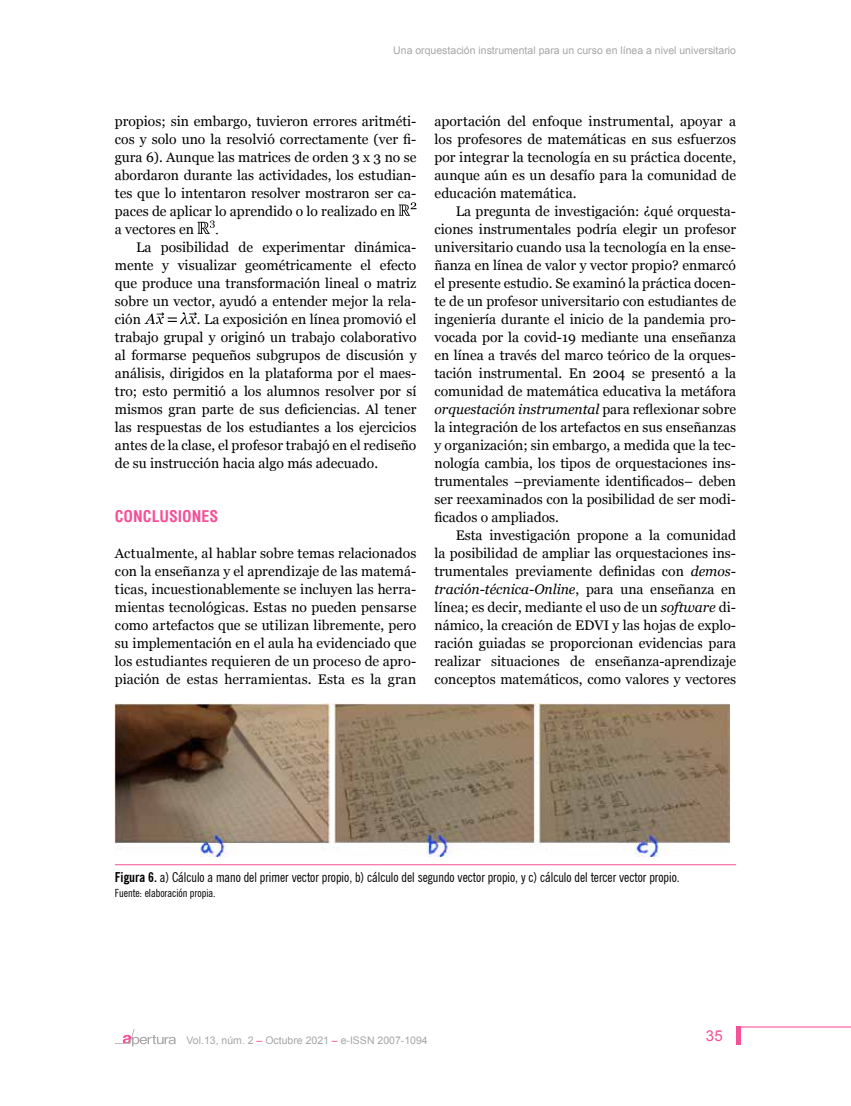
<style>
.page{position:relative;width:851px;height:1106px;background:#fff}
.page>*{position:absolute;margin:0;border:0;box-sizing:border-box;transform-origin:0 0}
.t1{font:700 condensed 15.75px "Helvetica";color:#f45197}
.t2{font:15px "Arial";color:#f45197}
.t3{font:13.8px/18px "Georgia";color:#000;text-align:justify}
.t4{font:condensed 13.5px "News Gothic BT";color:#000}
.t5{font:condensed 11.25px "News Gothic BT";color:#000}
.t6{font:10.5px "Arial";color:#a6a6a6}
.s1{font-family:"Times New Roman";font-size:18px}
.s2{font-style:italic}
.s3{font-weight:700}
.s4{color:#f45197}
</style>
<div class="page">
<svg style="left:115px;top:1029px;width:60px;height:17px"></svg>
<hr style="left:737px;top:1026px;width:113px;height:1px;background:#f45197">
<hr style="left:736px;top:1026px;width:4px;height:18px;background:#f45197">
<svg style="left:398px;top:202px;width:18px;height:14px"></svg>
<svg style="left:197px;top:220px;width:18px;height:14px"></svg>
<svg style="left:144px;top:312px;width:53px;height:12px"></svg>
<img style="left:115px;top:703px;width:614px;height:153px">
<hr style="left:115px;top:864px;width:621px;height:1px;background:#f45197">
<p class="t6" style="left:393px;top:43px;width:344px">Una orquestación instrumental para un curso en línea a nivel universitario</p>
<p class="t3" style="left:115px;top:112px;width:303px;text-align:left">propios; sin embargo, tuvieron errores aritméti&shy;cos y solo uno la resolvió correctamente (ver fi&shy;gura 6). Aunque las matrices de orden 3 x 3 no se abordaron durante las actividades, los estudian&shy;tes que lo intentaron resolver mostraron ser ca&shy;paces de aplicar lo aprendido o lo realizado en<br>a vectores en <span class="s1">.</span></p>
<p class="t3" style="left:115px;top:238px;width:303px;text-indent:21px">La posibilidad de experimentar dinámica&shy;mente y visualizar geométricamente el efecto que produce una transformación lineal o matriz sobre un vector, ayudó a entender mejor la rela&shy;ción</p>
<p class="t3" style="left:115px;top:310px;width:303px;text-indent:82px">. La exposición en línea promovió el trabajo grupal y originó un trabajo colaborativo al formarse pequeños subgrupos de discusión y análisis, dirigidos en la plataforma por el maes&shy;tro; esto permitió a los alumnos resolver por sí mismos gran parte de sus deficiencias. Al tener las respuestas de los estudiantes a los ejercicios antes de la clase, el profesor trabajó en el rediseño de su instrucción hacia algo más adecuado.</p>
<p class="t1" style="left:115px;top:506px;width:105px">CONCLUSIONES</p>
<p class="t3" style="left:115px;top:544px;width:303px">Actualmente, al hablar sobre temas relacionados con la enseñanza y el aprendizaje de las matemá&shy;ticas, incuestionablemente se incluyen las herra&shy;mientas tecnológicas. Estas no pueden pensarse como artefactos que se utilizan libremente, pero su implementación en el aula ha evidenciado que los estudiantes requieren de un proceso de apro&shy;piación de estas herramientas. Esta es la gran</p>
<p class="t3" style="left:434px;top:112px;width:303px">aportación del enfoque instrumental, apoyar a los profesores de matemáticas en sus esfuerzos por integrar la tecnología en su práctica docente, aunque aún es un desafío para la comunidad de educación matemática.</p>
<p class="t3" style="left:434px;top:202px;width:303px;text-indent:21px">La pregunta de investigación: ¿qué orquesta&shy;ciones instrumentales podría elegir un profesor universitario cuando usa la tecnología en la ense&shy;ñanza en línea de valor y vector propio? enmarcó el presente estudio. Se examinó la práctica docen&shy;te de un profesor universitario con estudiantes de ingeniería durante el inicio de la pandemia pro&shy;vocada por la covid-19 mediante una enseñanza en línea a través del marco teórico de la orques&shy;tación instrumental. En 2004 se presentó a la comunidad de matemática educativa la metáfora <span class="s2">orquestación instrumental</span> para reflexionar sobre la integración de los artefactos en sus enseñanzas y organización; sin embargo, a medida que la tec&shy;nología cambia, los tipos de orquestaciones ins&shy;trumentales –previamente identificados– deben ser reexaminados con la posibilidad de ser modi&shy;ficados o ampliados.</p>
<p class="t3" style="left:434px;top:526px;width:303px;text-indent:21px">Esta investigación propone a la comunidad la posibilidad de ampliar las orquestaciones ins&shy;trumentales previamente definidas con <span class="s2">demos&shy;tración-técnica-Online</span>, para una enseñanza en línea; es decir, mediante el uso de un <span class="s2">software</span> di&shy;námico, la creación de EDVI y las hojas de explo&shy;ración guiadas se proporcionan evidencias para realizar situaciones de enseñanza-aprendizaje conceptos matemáticos, como valores y vectores</p>
<p class="t4" style="left:115px;top:869px;width:566px"><span class="s3">Figura 6.</span> a) Cálculo a mano del primer vector propio, b) cálculo del segundo vector propio, y c) cálculo del tercer vector propio.</p>
<p class="t5" style="left:115px;top:886px;width:102px">Fuente: elaboración propia.</p>
<p class="t6" style="left:186px;top:1033px;width:243px">Vol.13, núm. 2 <span class="s4">–</span> Octubre 2021 <span class="s4">–</span> e-ISSN 2007-1094</p>
<p class="t2" style="left:705px;top:1026px;width:18px">35</p>
</div>
